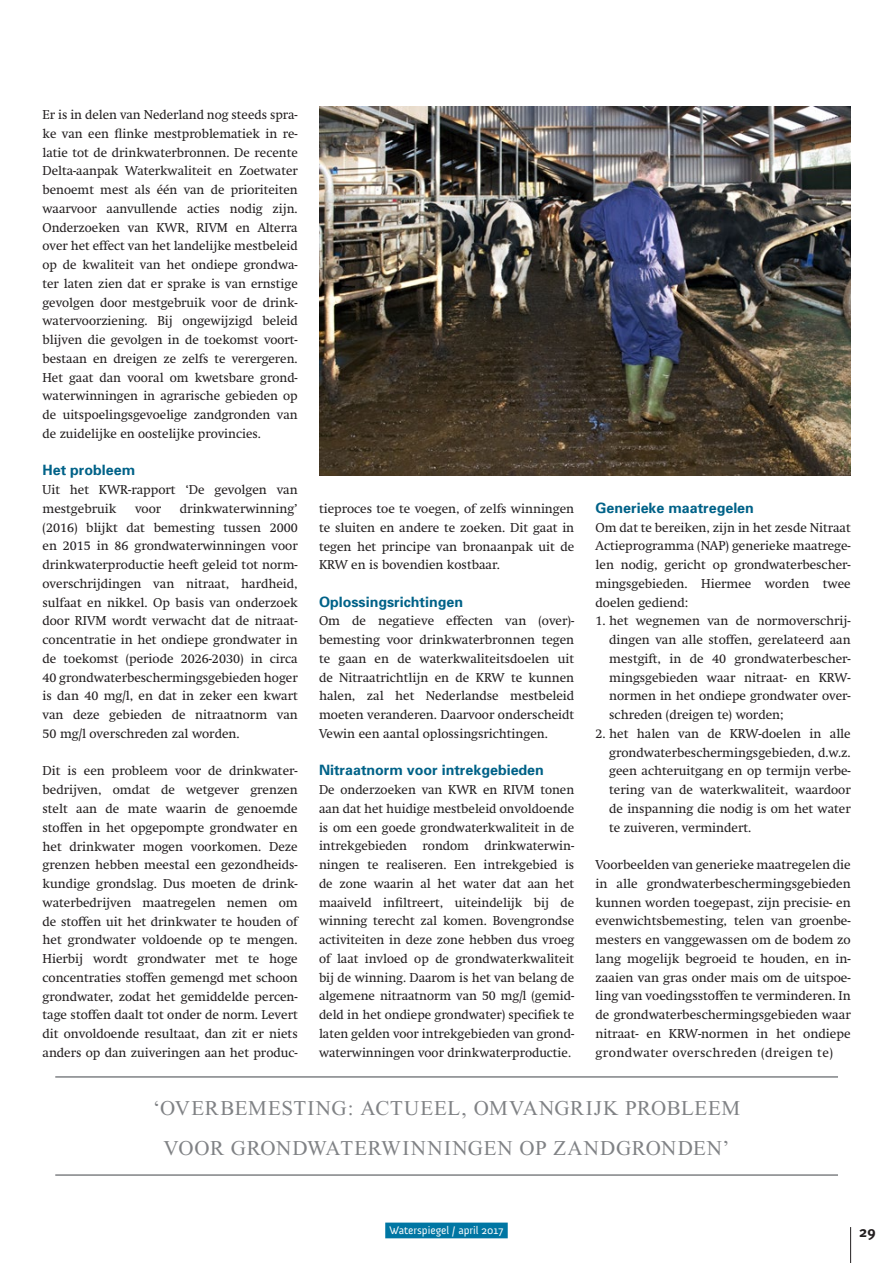
<style>
.page{position:relative;width:893px;height:1263px;background:#fff}
.page>*{position:absolute;margin:0;border:0;box-sizing:border-box;transform-origin:0 0}
.t1{font:21px/40.5px "Times New Roman";letter-spacing:.03em;color:#808285;text-align:center}
.t2{font:700 15px "Meta Plus";color:#231f20}
.t3{font:700 14.25px "Univers";color:#006288}
.t4{font:12.75px/18.8px "Swift";color:#231f20;text-align:justify}
.t5{font:11.25px "Anivers";color:#fff}
</style>
<div class="page">
<hr style="left:850px;top:1227px;width:1px;height:36px;background:#231f20">
<div style="left:385px;top:1222px;width:123px;height:16px;background:#0076a3"></div>
<img style="left:319px;top:106px;width:531px;height:369px">
<hr style="left:55px;top:1076px;width:783px;height:2px;background:#808285">
<hr style="left:55px;top:1174px;width:783px;height:2px;background:#808285">
<p class="t4" style="left:43px;top:105px;width:257px">Er is in delen van Nederland nog steeds spra&shy;ke van een flinke mestproblematiek in re&shy;latie tot de drinkwaterbronnen. De recente Delta-aanpak Waterkwaliteit en Zoetwater benoemt mest als één van de prioriteiten waarvoor aanvullende acties nodig zijn.<br>Onderzoeken van KWR, RIVM en Alterra over het effect van het landelijke mestbeleid op de kwaliteit van het ondiepe grondwa&shy;ter laten zien dat er sprake is van ernstige gevolgen door mestgebruik voor de drink&shy;watervoorziening. Bij ongewijzigd beleid blijven die gevolgen in de toekomst voort&shy;bestaan en dreigen ze zelfs te verergeren.<br>Het gaat dan vooral om kwetsbare grond&shy;waterwinningen in agrarische gebieden op de uitspoelingsgevoelige zandgronden van de zuidelijke en oostelijke provincies.</p>
<p class="t3" style="left:43px;top:461px;width:94px">Het probleem</p>
<p class="t4" style="left:43px;top:480px;width:257px">Uit het KWR-rapport ‘De gevolgen van mestgebruik</p>
<p class="t4" style="left:43px;top:499px;width:257px;text-indent:137px">drinkwaterwinning’ (2016) blijkt dat bemesting tussen 2000 en 2015 in 86 grondwaterwinningen voor drinkwaterproductie heeft geleid tot norm&shy;overschrijdingen van nitraat, hardheid, sulfaat en nikkel. Op basis van onderzoek door RIVM wordt verwacht dat de nitraat&shy;concentratie in het ondiepe grondwater in de toekomst (periode 2026-2030) in circa 40 grondwaterbeschermingsgebieden hoger is dan 40 mg/l, en dat in zeker een kwart van deze gebieden de nitraatnorm van 50 mg/l overschreden zal worden.</p>
<p class="t4" style="left:43px;top:762px;width:257px">Dit is een probleem voor de drinkwater&shy;bedrijven, omdat de wetgever grenzen stelt aan de mate waarin de genoemde stoffen in het opgepompte grondwater en het drinkwater mogen voorkomen. Deze grenzen hebben meestal een gezondheids&shy;kundige grondslag. Dus moeten de drink&shy;waterbedrijven maatregelen nemen om de stoffen uit het drinkwater te houden of het grondwater voldoende op te mengen.<br>Hierbij wordt grondwater met te hoge concentraties stoffen gemengd met schoon grondwater, zodat het gemiddelde percen&shy;tage stoffen daalt tot onder de norm. Levert dit onvoldoende resultaat, dan zit er niets anders op dan zuiveringen aan het produc-</p>
<p class="t4" style="left:135px;top:499px;width:28px">voor</p>
<p class="t4" style="left:319px;top:499px;width:257px">tieproces toe te voegen, of zelfs winningen te sluiten en andere te zoeken. Dit gaat in tegen het principe van bronaanpak uit de KRW en is bovendien kostbaar.</p>
<p class="t3" style="left:319px;top:592px;width:146px">Oplossingsrichtingen</p>
<p class="t4" style="left:319px;top:612px;width:257px">Om de negatieve effecten van (over)- bemesting voor drinkwaterbronnen tegen te gaan en de waterkwaliteitsdoelen uit de Nitraatrichtlijn en de KRW te kunnen halen, zal het Nederlandse mestbeleid moeten veranderen. Daarvoor onderscheidt Vewin een aantal oplossingsrichtingen.</p>
<p class="t3" style="left:319px;top:761px;width:226px">Nitraatnorm voor intrekgebieden</p>
<p class="t4" style="left:319px;top:780px;width:257px">De onderzoeken van KWR en RIVM tonen aan dat het huidige mestbeleid onvoldoende is om een goede grondwaterkwaliteit in de intrekgebieden rondom drinkwaterwin&shy;ningen te realiseren. Een intrekgebied is de zone waarin al het water dat aan het maaiveld infiltreert, uiteindelijk bij de winning terecht zal komen. Bovengrondse activiteiten in deze zone hebben dus vroeg of laat invloed op de grondwaterkwaliteit bij de winning. Daarom is het van belang de algemene nitraatnorm van 50 mg/l (gemid&shy;deld in het ondiepe grondwater) specifiek te laten gelden voor intrekgebieden van grond&shy;waterwinningen voor drinkwaterproductie.</p>
<p class="t3" style="left:595px;top:499px;width:160px">Generieke maatregelen</p>
<p class="t4" style="left:595px;top:518px;width:257px">Om dat te bereiken, zijn in het zesde Nitraat Actieprogramma (NAP) generieke maatrege&shy;len nodig, gericht op grondwaterbescher&shy;mingsgebieden. Hiermee worden twee doelen gediend:</p>
<p class="t4" style="left:609px;top:612px;width:243px;text-indent:-14px">1. het wegnemen van de normoverschrij&shy;dingen van alle stoffen, gerelateerd aan mestgift, in de 40 grondwaterbescher&shy;mingsgebieden waar nitraat- en KRW&shy;normen in het ondiepe grondwater over&shy;schreden (dreigen te) worden;</p>
<p class="t4" style="left:609px;top:724px;width:243px;text-indent:-14px">2. het halen van de KRW-doelen in alle grondwaterbeschermingsgebieden, d.w.z. geen achteruitgang en op termijn verbe&shy;tering van de waterkwaliteit, waardoor de inspanning die nodig is om het water te zuiveren, vermindert.</p>
<p class="t4" style="left:595px;top:855px;width:257px">Voorbeelden van generieke maatregelen die in alle grondwaterbeschermingsgebieden kunnen worden toegepast, zijn precisie- en evenwichtsbemesting, telen van groenbe&shy;mesters en vanggewassen om de bodem zo lang mogelijk begroeid te houden, en in&shy;zaaien van gras onder mais om de uitspoe&shy;ling van voedingsstoffen te verminderen. In de grondwaterbeschermingsgebieden waar nitraat- en KRW-normen in het ondiepe grondwater overschreden (dreigen te)</p>
<h1 class="t1" style="left:153px;top:1087px;width:589px">‘OVERBEMESTING: ACTUEEL, OMVANGRIJK PROBLEEM<br>VOOR GRONDWATERWINNINGEN OP ZANDGRONDEN’</h1>
<p class="t5" style="left:389px;top:1224px;width:115px">Waterspiegel / april 2017</p>
<p class="t2" style="left:859px;top:1223px;width:18px">29</p>
</div>
